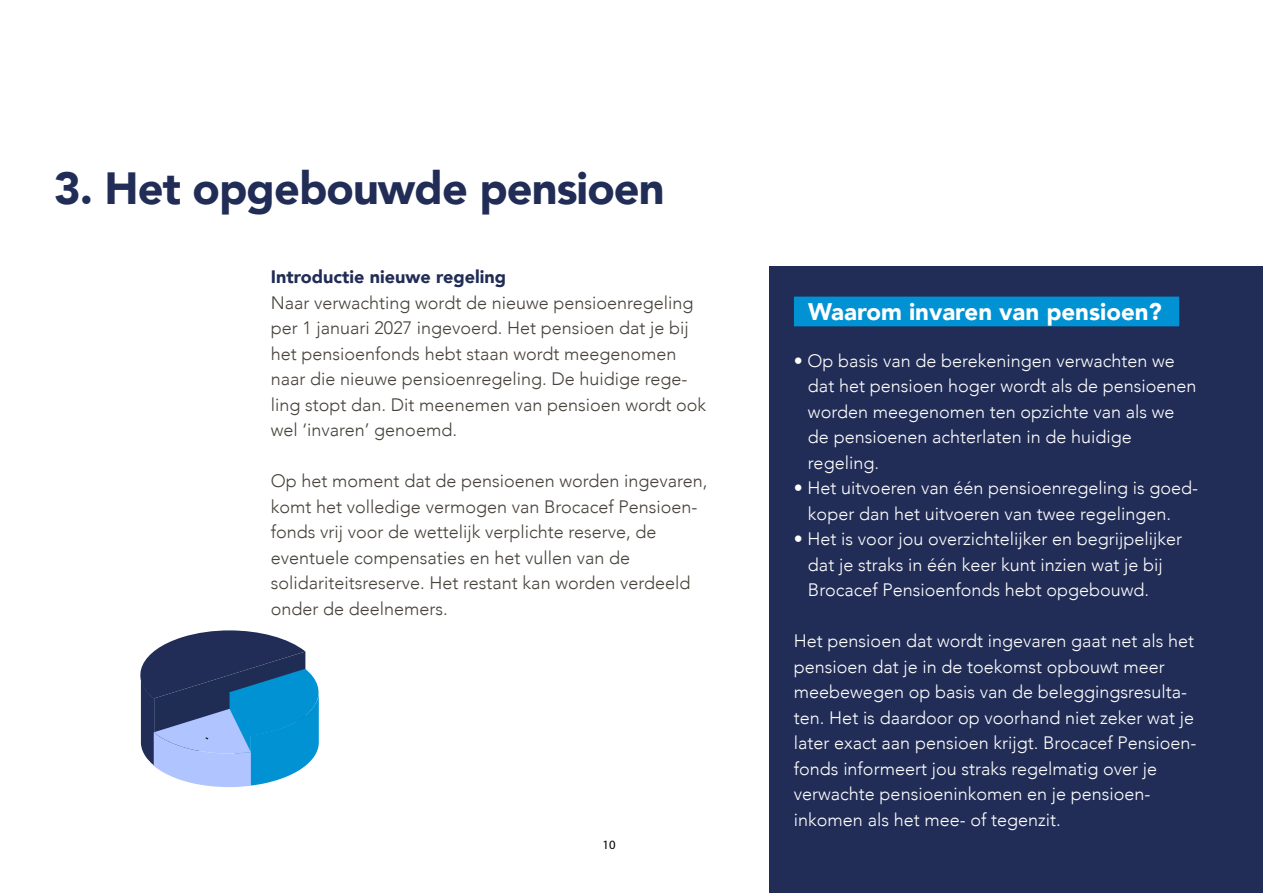
<style>
.page{position:relative;width:1263px;height:893px;background:#fff}
.page>*{position:absolute;margin:0;border:0;box-sizing:border-box;transform-origin:0 0}
.t1{font:900 45px "Avenir";letter-spacing:-.02em;color:#212d56}
.t2{font:900 24px "Avenir";color:#fff}
.t3{font:300 18px/25.5px "Avenir";color:#fff}
.t4{font:300 18px/25.5px "Avenir";color:#46413a}
.t5{font:900 18px "Avenir";color:#212d56}
.t6{font:12.75px "Myriad Pro";color:#000}
</style>
<div class="page">
<div style="left:770px;top:266px;width:493px;height:627px;background:#212d56"></div>
<svg style="left:140px;top:630px;width:179px;height:157px;background:#5484b1"></svg>
<div style="left:794px;top:297px;width:385px;height:29px;background:#0092d3"></div>
<h1 class="t1" style="left:54px;top:150px;width:612px">3. Het opgebouwde pensioen</h1>
<p class="t5" style="left:271px;top:261px;width:237px">Introductie nieuwe regeling</p>
<p class="t4" style="left:271px;top:290px;width:437px">Naar verwachting wordt de nieuwe pensioenregeling per 1 januari 2027 ingevoerd. Het pensioen dat je bij het pensioenfonds hebt staan wordt meegenomen naar die nieuwe pensioenregeling. De huidige rege&shy;ling stopt dan. Dit meenemen van pensioen wordt ook wel ‘invaren’ genoemd.</p>
<p class="t4" style="left:271px;top:468px;width:438px">Op het moment dat de pensioenen worden ingevaren, komt het volledige vermogen van Brocacef Pensioen&shy;fonds vrij voor de wettelijk verplichte reserve, de eventuele compensaties en het vullen van de solidariteitsreserve. Het restant kan worden verdeeld onder de deelnemers.</p>
<p class="t6" style="left:602px;top:836px;width:15px">10</p>
<h2 class="t2" style="left:808px;top:291px;width:355px">Waarom invaren van pensioen?</h2>
<p class="t3" style="left:808px;top:348px;width:390px;text-indent:-14px">• Op basis van de berekeningen verwachten we dat het pensioen hoger wordt als de pensioenen worden meegenomen ten opzichte van als we de pensioenen achterlaten in de huidige regeling.</p>
<p class="t3" style="left:808px;top:475px;width:392px;text-indent:-14px">• Het uitvoeren van één pensioenregeling is goed&shy;koper dan het uitvoeren van twee regelingen.</p>
<p class="t3" style="left:808px;top:526px;width:376px;text-indent:-14px">• Het is voor jou overzichtelijker en begrijpelijker dat je straks in één keer kunt inzien wat je bij<br>Brocacef Pensioenfonds hebt opgebouwd.</p>
<p class="t3" style="left:794px;top:628px;width:404px">Het pensioen dat wordt ingevaren gaat net als het pensioen dat je in de toekomst opbouwt meer meebewegen op basis van de beleggingsresulta&shy;ten. Het is daardoor op voorhand niet zeker wat je later exact aan pensioen krijgt. Brocacef Pensioen&shy;fonds informeert jou straks regelmatig over je verwachte pensioeninkomen en je pensioen&shy;inkomen als het mee- of tegenzit.</p>
</div>
